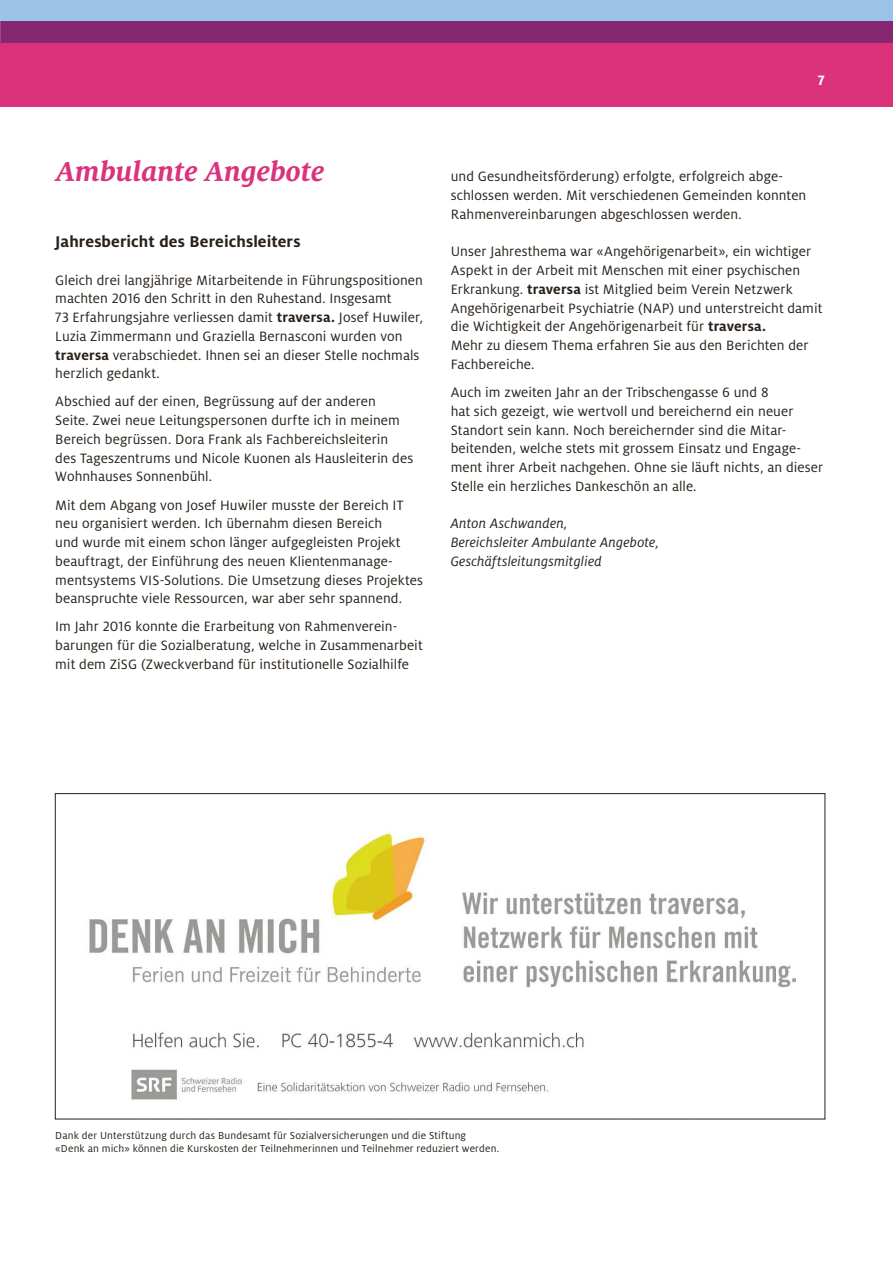
<style>
.page{position:relative;width:893px;height:1263px;background:#fff}
.page>*{position:absolute;margin:0;border:0;box-sizing:border-box;transform-origin:0 0}
.t1{font:italic 700 30px "Milo Serif OT";letter-spacing:-.01em;color:#da337c}
.t2{font:700 17.25px "Milo OT";letter-spacing:.005em;color:#29211a}
.t3{font:15px/18.8px "Milo OT";letter-spacing:.005em;color:#29211a}
.t4{font:italic 15px/18.8px "Milo OT";letter-spacing:.01em;color:#29211a}
.t5{font:700 15px "Milo OT";color:#fff}
.t6{font:11.25px/13.5px "Milo OT";letter-spacing:.015em;color:#29211a}
.s1{font-weight:700}
</style>
<div class="page">
<div style="left:0;top:0;width:893px;height:43px;background:#9bc3e7"></div>
<svg style="left:1px;top:21px;width:892px;height:85px;background:#c32f78"></svg>
<hr style="left:0;top:21px;width:1px;height:85px;background:#da337c">
<img style="left:89px;top:832px;width:707px;height:268px">
<p class="t5" style="left:818px;top:72px;width:9px">7</p>
<h1 class="t1" style="left:55px;top:156px;width:270px">Ambulante Angebote</h1>
<p class="t2" style="left:55px;top:232px;width:247px">Jahresbericht des Bereichsleiters</p>
<p class="t3" style="left:55px;top:271px;width:369px">Gleich drei langjährige Mitarbeitende in Führungspositionen machten 2016 den Schritt in den Ruhestand. Insgesamt<br>73 Erfahrungsjahre verliessen damit <span class="s1">traversa.</span> Josef Huwiler, Luzia Zimmermann und Graziella Bernasconi wurden von <span class="s1">traversa</span> verabschiedet. Ihnen sei an dieser Stelle nochmals herzlich gedankt.</p>
<p class="t3" style="left:55px;top:392px;width:360px">Abschied auf der einen, Begrüssung auf der anderen<br>Seite. Zwei neue Leitungspersonen durfte ich in meinem Bereich begrüssen. Dora Frank als Fachbereichsleiterin<br>des Tageszentrums und Nicole Kuonen als Hausleiterin des Wohnhauses Sonnenbühl.</p>
<p class="t3" style="left:55px;top:496px;width:369px">Mit dem Abgang von Josef Huwiler musste der Bereich IT neu organisiert werden. Ich übernahm diesen Bereich<br>und wurde mit einem schon länger aufgegleisten Projekt beauftragt, der Einführung des neuen Klientenmanage&shy;mentsystems VIS-Solutions. Die Umsetzung dieses Projektes beanspruchte viele Ressourcen, war aber sehr spannend.</p>
<p class="t3" style="left:55px;top:617px;width:369px">Im Jahr 2016 konnte die Erarbeitung von Rahmenverein&shy;barungen für die Sozialberatung, welche in Zusammenarbeit mit dem ZiSG (Zweckverband für institutionelle Sozialhilfe</p>
<p class="t3" style="left:451px;top:167px;width:357px">und Gesundheitsförderung) erfolgte, erfolgreich abge&shy;schlossen werden. Mit verschiedenen Gemeinden konnten<br>Rahmenvereinbarungen abgeschlossen werden.</p>
<p class="t3" style="left:451px;top:242px;width:373px">Unser Jahresthema war «Angehörigenarbeit», ein wichtiger Aspekt in der Arbeit mit Menschen mit einer psychischen Erkrankung. <span class="s1">traversa</span> ist Mitglied beim Verein Netzwerk Angehörigenarbeit Psychiatrie (NAP) und unterstreicht damit die Wichtigkeit der Angehörigenarbeit für <span class="s1">traversa.<br></span>Mehr zu diesem Thema erfahren Sie aus den Berichten der Fachbereiche.</p>
<p class="t3" style="left:451px;top:383px;width:374px">Auch im zweiten Jahr an der Tribschengasse 6 und 8<br>hat sich gezeigt, wie wertvoll und bereichernd ein neuer Standort sein kann. Noch bereichernder sind die Mitar&shy;beitenden, welche stets mit grossem Einsatz und Engage&shy;ment ihrer Arbeit nachgehen. Ohne sie läuft nichts, an dieser Stelle ein herzliches Dankeschön an alle.</p>
<p class="t4" style="left:451px;top:514px;width:210px">Anton Aschwanden,<br>Bereichsleiter Ambulante Angebote,<br>Geschäftsleitungsmitglied</p>
<p class="t6" style="left:55px;top:1129px;width:445px">Dank der Unterstützung durch das Bundesamt für Sozialversicherungen und die Stiftung<br>«Denk an mich» können die Kurskosten der Teilnehmerinnen und Teilnehmer reduziert werden.</p>
</div>
